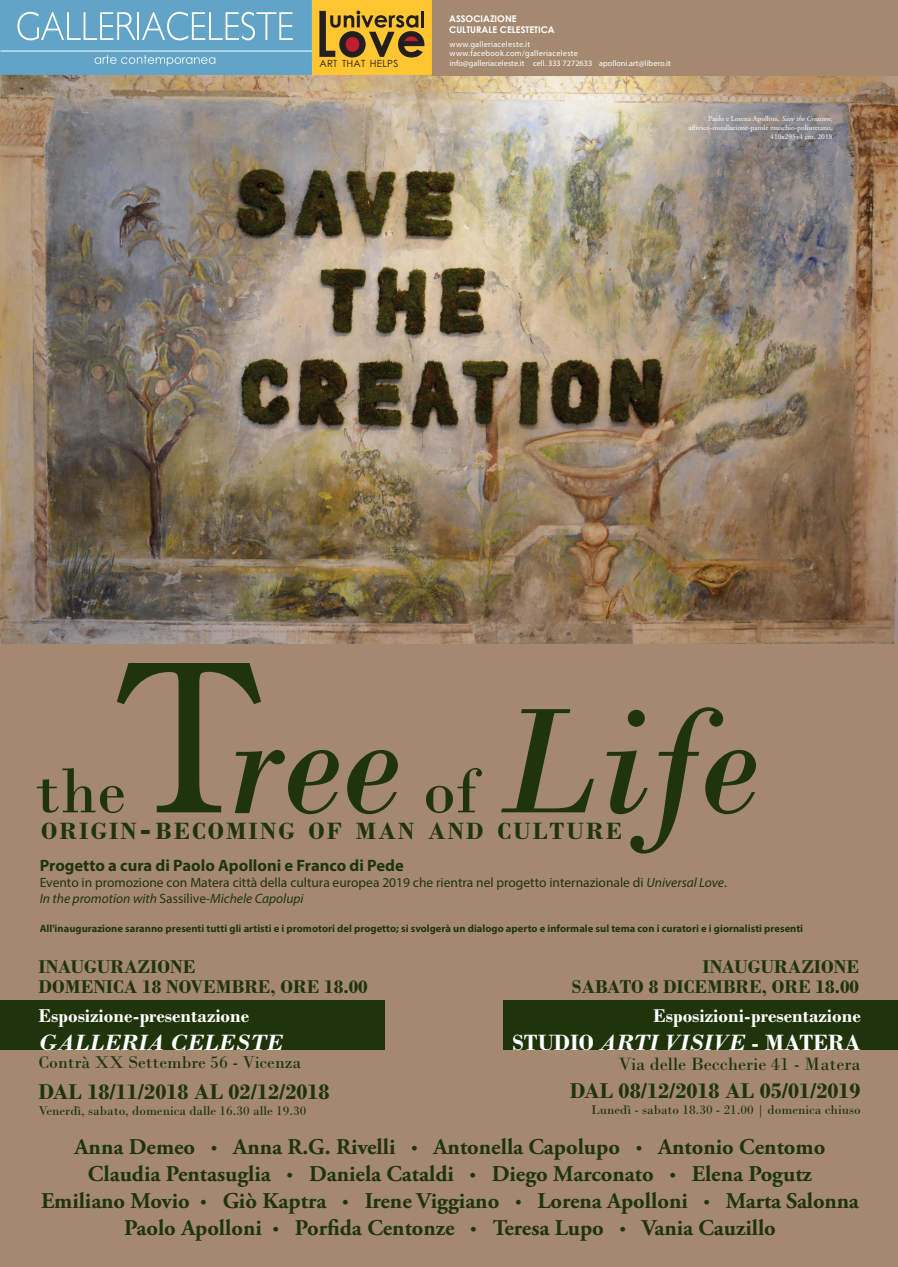
<style>
.page{position:relative;width:898px;height:1267px;background:#fff}
.page>*{position:absolute;margin:0;border:0;box-sizing:border-box;transform-origin:0 0}
.t1{font:300 219.6px "Bookman";color:#1f340b;scale:.95 1}
.t2{font:italic 157.5px "Bodoni";color:#1f340b}
.t3{font:66.9px "Bodoni";color:#1f340b}
.t4{font:700 24.83px "Bodoni";letter-spacing:.085em;color:#1f340b}
.t5{font:700 23.25px "Bodoni";color:#fff}
.t6{font:italic 700 23.25px "Bodoni";color:#fff}
.t7{font:700 22.5px/27px "Adobe Garamond Pro";color:#1f340b;text-align:center}
.t8{font:700 22.5px "Bodoni";color:#1f340b}
.t9{font:700 19.5px/19.5px "Bodoni";color:#1f340b}
.t10{font:700 19.5px "Bodoni";color:#fff}
.t11{font:18.75px "Bodoni";color:#1f340b}
.t12{font:18px "Bodoni";color:#1f340b}
.t13{font:700 16.5px "Myriad Pro";color:#1f340b}
.t14{font:13.5px/16.2px "Myriad Pro";color:#1f340b}
.t15{font:13.5px "Bodoni";color:#1f340b}
.t16{font:700 10.5px "Myriad Pro";letter-spacing:.005em;color:#1f340b}
.t17{font:9.9px "Century Gothic";letter-spacing:.025em;color:#231f20}
.t18{font:700 9.23px/11.1px "Century Gothic";color:#fff}
.t19{font:8.25px/9.9px "Myriad Pro";letter-spacing:.01em;color:#fff}
.t20{font:7.5px/9px "Adobe Garamond Pro";color:#fff;text-align:right}
.s1{font-style:italic}
.s2{font-size:35.4px}
.s3{font-weight:400;font-size:17.25px}
</style>
<div class="page">
<img style="left:0;top:75px;width:897px;height:570px">
<div style="left:0;top:645px;width:897px;height:622px;background:#a48970"></div>
<div style="left:0;top:1000px;width:384px;height:50px;background:#1f340b"></div>
<div style="left:503px;top:1000px;width:394px;height:50px;background:#1f340b"></div>
<div style="left:432px;top:0;width:465px;height:75px;background:#a48970"></div>
<svg style="left:0;top:0;width:432px;height:75px;background:#86a69e"></svg>
<hr style="left:1px;top:51px;width:311px;height:1px;background:#fff">
<p class="t17" style="left:319px;top:58px;width:80px">ART THAT HELPS</p>
<p class="t18" style="left:449px;top:13px;width:107px">ASSOCIAZIONE<br>CULTURALE CELESTETICA</p>
<p class="t19" style="left:449px;top:40px;width:223px">www.galleriaceleste.it<br>www.facebook.com/galleriaceleste<br>info@galleriaceleste.it cell. 333 7272633 apolloni.art@libero.it</p>
<p class="t20" style="left:688px;top:115px;width:145px">Paolo e Lorena Apolloni, <span class="s1">Save the Creation</span>; affresco-installazione-parole muschio-poliuretano,<br>410x295x4 cm, 2018</p>
<p class="t1" style="left:125px;top:652px;width:137px">T</p>
<p class="t2" style="left:227px;top:707px;width:174px">ree</p>
<p class="t4" style="left:308px;top:816px;width:107px">OF MAN</p>
<p class="t3" style="left:35px;top:750px;width:92px">the</p>
<p class="t4" style="left:41px;top:816px;width:255px">ORIGIN<span class="s2">-</span>BECOMING</p>
<p class="t3" style="left:423px;top:750px;width:56px">of</p>
<p class="t4" style="left:428px;top:816px;width:57px">AND</p>
<p class="t2" style="left:496px;top:707px;width:263px">Life</p>
<p class="t4" style="left:497px;top:816px;width:126px">CULTURE</p>
<p class="t13" style="left:40px;top:859px;width:365px">Progetto a cura di Paolo Apolloni e Franco di Pede</p>
<p class="t14" style="left:40px;top:876px;width:688px">Evento in promozione con Matera città della cultura europea 2019 che rientra nel progetto internazionale di <span class="s1">Universal Love</span>.<br><span class="s1">In the promotion with</span> Sassilive<span class="s1">-Michele Capolupi</span></p>
<p class="t16" style="left:40px;top:924px;width:764px">All'inaugurazione saranno presenti tutti gli artisti e i promotori del progetto; si svolgerà un dialogo aperto e informale sul tema con i curatori e i giornalisti presenti</p>
<p class="t9" style="left:39px;top:957px;width:330px">INAUGURAZIONE<br>DOMENICA 18 NOVEMBRE, ORE 18.00</p>
<p class="t10" style="left:39px;top:1004px;width:212px">Esposizione-presentazione</p>
<p class="t6" style="left:39px;top:1028px;width:245px">GALLERIA CELESTE</p>
<p class="t12" style="left:39px;top:1052px;width:264px">Contrà XX Settembre 56 - Vicenza</p>
<p class="t8" style="left:39px;top:1078px;width:292px">DAL 18/11/2018 AL 02/12/2018</p>
<p class="t15" style="left:39px;top:1102px;width:269px">Venerdì, sabato, domenica dalle 16.30 alle 19.30</p>
<p class="t9" style="left:571px;top:957px;width:288px;text-align:right">INAUGURAZIONE<br>SABATO 8 DICEMBRE, ORE 18.00</p>
<p class="t10" style="left:653px;top:1004px;width:209px">Esposizioni-presentazione</p>
<p class="t5" style="left:512px;top:1028px;width:349px">STUDIO <span class="s1">ARTI VISIVE</span> - MATERA</p>
<p class="t11" style="left:618px;top:1052px;width:244px">Via delle Beccherie 41 - Matera</p>
<p class="t8" style="left:569px;top:1077px;width:292px">DAL 08/12/2018 AL 05/01/2019</p>
<p class="t15" style="left:591px;top:1102px;width:271px">Lunedì - sabato 18.30 - 21.00 | domenica chiuso</p>
<p class="t7" style="left:41px;top:1135px;width:819px">Anna Demeo <span class="s3">•</span> Anna R.G. Rivelli <span class="s3">•</span> Antonella Capolupo <span class="s3">•</span> Antonio Centomo Claudia Pentasuglia <span class="s3">•</span> Daniela Cataldi <span class="s3">•</span> Diego Marconato <span class="s3">•</span> Elena Pogutz<br>Emiliano Movio <span class="s3">•</span> Giò Kaptra <span class="s3">•</span> Irene Viggiano <span class="s3">•</span> Lorena Apolloni <span class="s3">•</span> Marta Salonna Paolo Apolloni <span class="s3">•</span> Porfida Centonze <span class="s3">•</span> Teresa Lupo <span class="s3">•</span> Vania Cauzillo</p>
</div>
